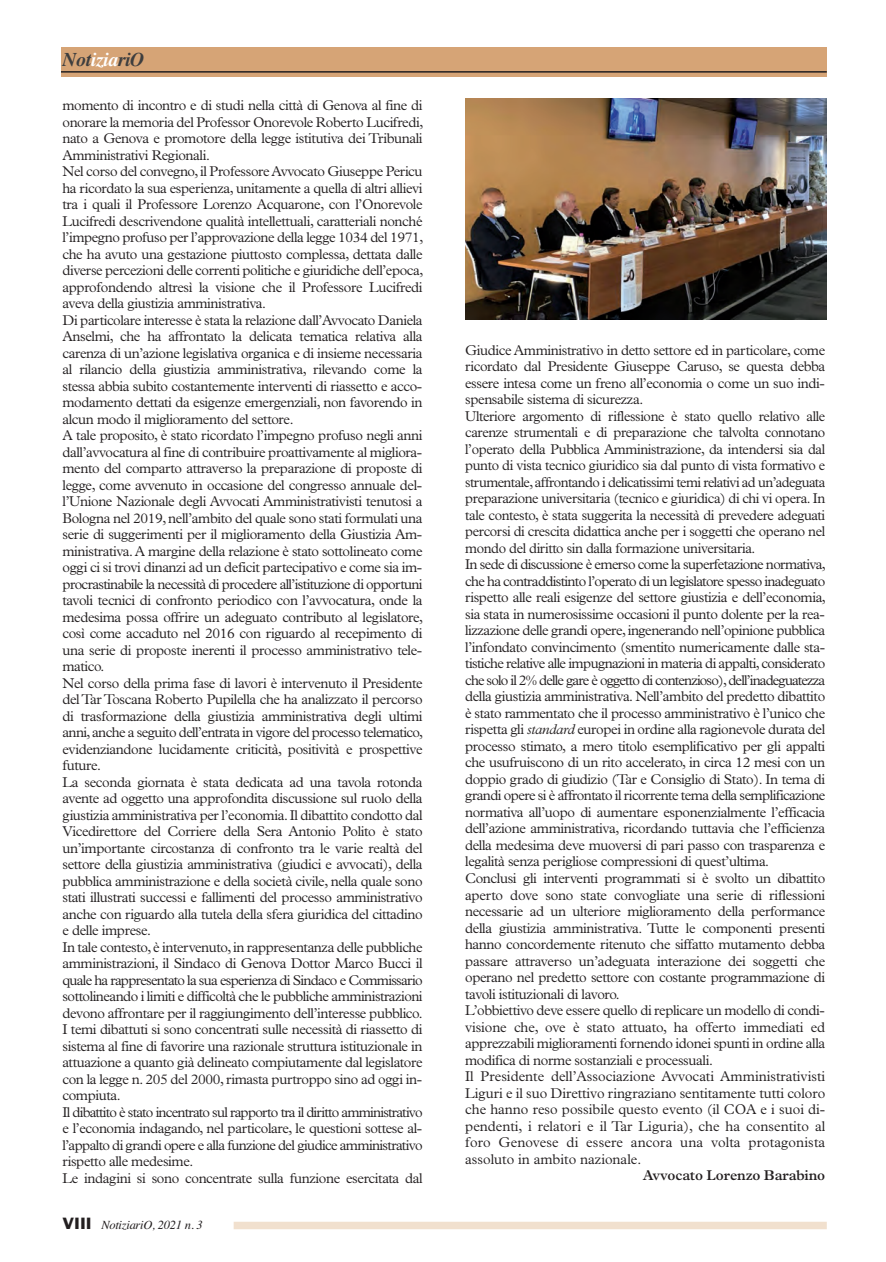
<style>
.page{position:relative;width:886px;height:1262px;background:#fff}
.page>*{position:absolute;margin:0;border:0;box-sizing:border-box;transform-origin:0 0}
.t1{font:italic 700 19.5px "Times";letter-spacing:-.015em;color:#3e3e3f}
.t2{font:300 14.25px/16.5px "Plantin";letter-spacing:-.025em;color:#231f20}
.t3{font:600 14.25px "Plantin";letter-spacing:-.01em;color:#231f20}
.t4{font:italic 12.45px "Times";letter-spacing:-.02em;color:#231f20}
.s1{color:#fff}
.s2{font-family:"Franklin Gothic";font-style:normal;font-size:15px}
.s3{font-style:italic}
</style>
<div class="page">
<div style="left:61px;top:48px;width:765px;height:29px;background:#d6a476"></div>
<hr style="left:61px;top:71px;width:765px;height:2px;background:#231f20">
<div style="left:234px;top:1221px;width:592px;height:8px;background:#f1e0ce"></div>
<img style="left:465px;top:99px;width:361px;height:220px">
<h1 class="t1" style="left:62px;top:53px;width:83px">Not<span class="s1">izia</span>riO</h1>
<p class="t2" style="left:62px;top:98px;width:362px">momento di incontro e di studi nella città di Genova al fine di onorare la memoria del Professor Onorevole Roberto Lucifredi, nato a Genova e promotore della legge istitutiva dei Tribunali Amministrativi Regionali.<br>Nel corso del convegno, il Professore Avvocato Giuseppe Pericu ha ricordato la sua esperienza, unitamente a quella di altri allievi tra i quali il Professore Lorenzo Acquarone, con l’Onorevole Lucifredi descrivendone qualità intellettuali, caratteriali nonché l’impegno profuso per l’approvazione della legge 1034 del 1971, che ha avuto una gestazione piuttosto complessa, dettata dalle diverse percezioni delle correnti politiche e giuridiche dell’epoca, approfondendo altresì la visione che il Professore Lucifredi aveva della giustizia amministrativa.<br>Di particolare interesse è stata la relazione dall’Avvocato Daniela Anselmi, che ha affrontato la delicata tematica relativa alla carenza di un’azione legislativa organica e di insieme necessaria al rilancio della giustizia amministrativa, rilevando come la stessa abbia subito costantemente interventi di riassetto e acco&shy;modamento dettati da esigenze emergenziali, non favorendo in alcun modo il miglioramento del settore.<br>A tale proposito, è stato ricordato l’impegno profuso negli anni dall’avvocatura al fine di contribuire proattivamente al migliora&shy;mento del comparto attraverso la preparazione di proposte di legge, come avvenuto in occasione del congresso annuale del&shy;l’Unione Nazionale degli Avvocati Amministrativisti tenutosi a Bologna nel 2019, nell’ambito del quale sono stati formulati una serie di suggerimenti per il miglioramento della Giustizia Am&shy;ministrativa. A margine della relazione è stato sottolineato come oggi ci si trovi dinanzi ad un deficit partecipativo e come sia im&shy;procrastinabile la necessità di procedere all’istituzione di opportuni tavoli tecnici di confronto periodico con l’avvocatura, onde la medesima possa offrire un adeguato contributo al legislatore, così come accaduto nel 2016 con riguardo al recepimento di una serie di proposte inerenti il processo amministrativo tele&shy;matico.<br>Nel corso della prima fase di lavori è intervenuto il Presidente del Tar Toscana Roberto Pupilella che ha analizzato il percorso di trasformazione della giustizia amministrativa degli ultimi anni, anche a seguito dell’entrata in vigore del processo telematico, evidenziandone lucidamente criticità, positività e prospettive future.<br>La seconda giornata è stata dedicata ad una tavola rotonda avente ad oggetto una approfondita discussione sul ruolo della giustizia amministrativa per l’economia. Il dibattito condotto dal Vicedirettore del Corriere della Sera Antonio Polito è stato un’importante circostanza di confronto tra le varie realtà del settore della giustizia amministrativa (giudici e avvocati), della pubblica amministrazione e della società civile, nella quale sono stati illustrati successi e fallimenti del processo amministrativo anche con riguardo alla tutela della sfera giuridica del cittadino e delle imprese.<br>In tale contesto, è intervenuto, in rappresentanza delle pubbliche amministrazioni, il Sindaco di Genova Dottor Marco Bucci il quale ha rappresentato la sua esperienza di Sindaco e Commissario sottolineando i limiti e difficoltà che le pubbliche amministrazioni devono affrontare per il raggiungimento dell’interesse pubblico.<br>I temi dibattuti si sono concentrati sulle necessità di riassetto di sistema al fine di favorire una razionale struttura istituzionale in attuazione a quanto già delineato compiutamente dal legislatore con la legge n. 205 del 2000, rimasta purtroppo sino ad oggi in&shy;compiuta.<br>Il dibattito è stato incentrato sul rapporto tra il diritto amministrativo e l’economia indagando, nel particolare, le questioni sottese al&shy;l’appalto di grandi opere e alla funzione del giudice amministrativo rispetto alle medesime.<br>Le indagini si sono concentrate sulla funzione esercitata dal</p>
<p class="t4" style="left:62px;top:1220px;width:142px"><span class="s2">VIII</span> NotiziariO, 2021 n. 3</p>
<p class="t2" style="left:465px;top:343px;width:362px">Giudice Amministrativo in detto settore ed in particolare, come ricordato dal Presidente Giuseppe Caruso, se questa debba essere intesa come un freno all’economia o come un suo indi&shy;spensabile sistema di sicurezza.<br>Ulteriore argomento di riflessione è stato quello relativo alle carenze strumentali e di preparazione che talvolta connotano l’operato della Pubblica Amministrazione, da intendersi sia dal punto di vista tecnico giuridico sia dal punto di vista formativo e strumentale, affrontando i delicatissimi temi relativi ad un’adeguata preparazione universitaria (tecnico e giuridica) di chi vi opera. In tale contesto, è stata suggerita la necessità di prevedere adeguati percorsi di crescita didattica anche per i soggetti che operano nel mondo del diritto sin dalla formazione universitaria.<br>In sede di discussione è emerso come la superfetazione normativa, che ha contraddistinto l’operato di un legislatore spesso inadeguato rispetto alle reali esigenze del settore giustizia e dell’economia, sia stata in numerosissime occasioni il punto dolente per la rea&shy;lizzazione delle grandi opere, ingenerando nell’opinione pubblica l’infondato convincimento (smentito numericamente dalle sta&shy;tistiche relative alle impugnazioni in materia di appalti, considerato che solo il 2% delle gare è oggetto di contenzioso), dell’inadeguatezza della giustizia amministrativa. Nell’ambito del predetto dibattito è stato rammentato che il processo amministrativo è l’unico che rispetta gli <span class="s3">standard</span> europei in ordine alla ragionevole durata del processo stimato, a mero titolo esemplificativo per gli appalti che usufruiscono di un rito accelerato, in circa 12 mesi con un doppio grado di giudizio (Tar e Consiglio di Stato). In tema di grandi opere si è affrontato il ricorrente tema della semplificazione normativa all’uopo di aumentare esponenzialmente l’efficacia dell’azione amministrativa, ricordando tuttavia che l’efficienza della medesima deve muoversi di pari passo con trasparenza e legalità senza perigliose compressioni di quest’ultima.<br>Conclusi gli interventi programmati si è svolto un dibattito aperto dove sono state convogliate una serie di riflessioni necessarie ad un ulteriore miglioramento della performance della giustizia amministrativa. Tutte le componenti presenti hanno concordemente ritenuto che siffatto mutamento debba passare attraverso un’adeguata interazione dei soggetti che operano nel predetto settore con costante programmazione di tavoli istituzionali di lavoro.<br>L’obbiettivo deve essere quello di replicare un modello di condi&shy;visione che, ove è stato attuato, ha offerto immediati ed apprezzabili miglioramenti fornendo idonei spunti in ordine alla modifica di norme sostanziali e processuali.<br>Il Presidente dell’Associazione Avvocati Amministrativisti Liguri e il suo Direttivo ringraziano sentitamente tutti coloro che hanno reso possibile questo evento (il COA e i suoi di&shy;pendenti, i relatori e il Tar Liguria), che ha consentito al foro Genovese di essere ancora una volta protagonista assoluto in ambito nazionale.</p>
<p class="t3" style="left:642px;top:1170px;width:184px">Avvocato Lorenzo Barabino</p>
</div>
